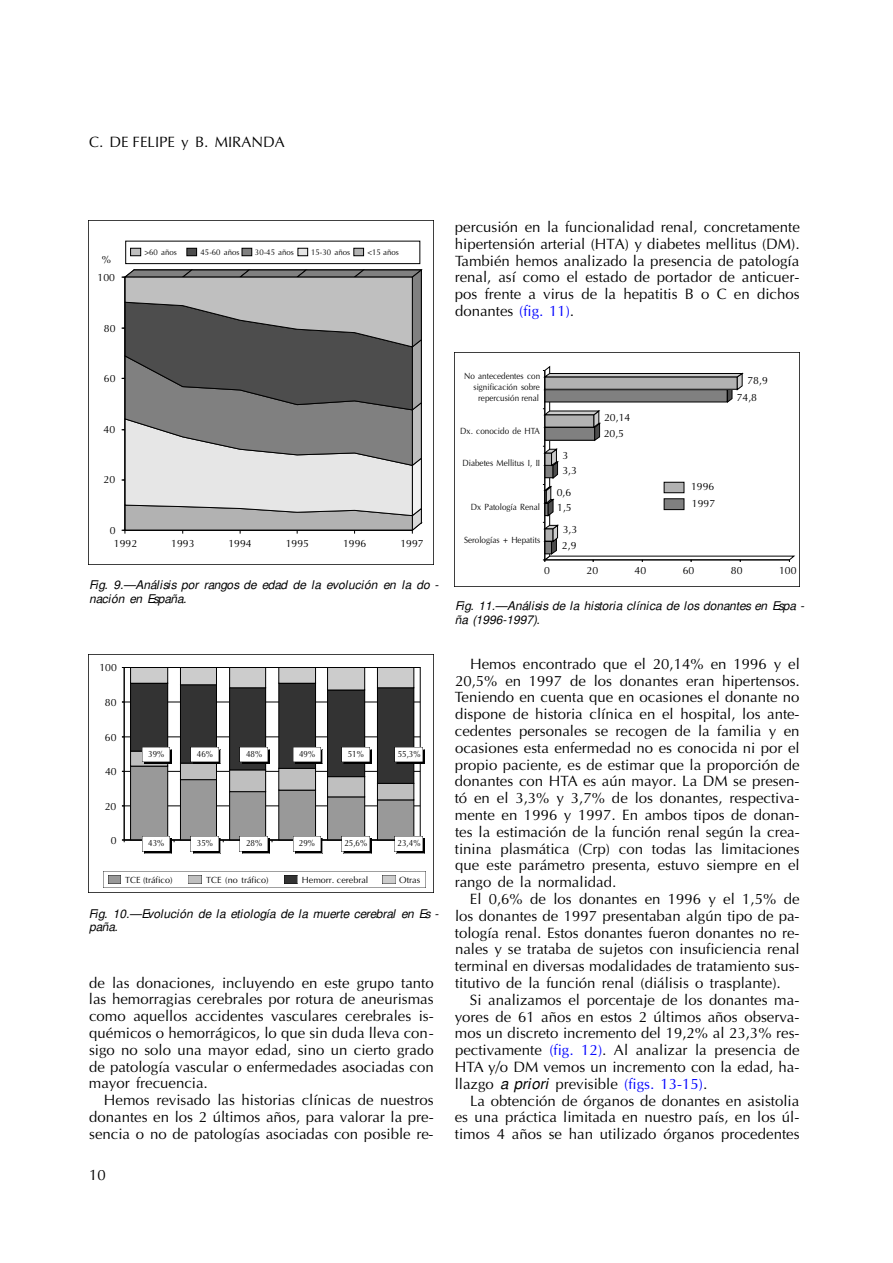
<style>
.page{position:relative;width:893px;height:1263px;background:#fff}
.page>*{position:absolute;margin:0;border:0;box-sizing:border-box;transform-origin:0 0}
.t1{font:15px/16.8px "Optima";color:#000;text-align:justify}
.t2{font:italic 12px/14px "Optima";color:#000}
.t3{font:10.5px/16.8px "Optima";color:#000}
.t4{font:9px/10.8px "Optima";color:#000;text-align:right;scale:.9 1}
.t5{font:9px "Optima";color:#000}
.t6{font:8.25px "Optima";color:#000;scale:.95 1}
.s1{color:#00f}
.s2{font-style:italic}
</style>
<div class="page">
<img style="left:89px;top:220px;width:344px;height:345px">
<img style="left:89px;top:654px;width:344px;height:234px">
<img style="left:454px;top:352px;width:345px;height:234px">
<img style="left:144px;top:749px;width:28px;height:15px">
<img style="left:142px;top:747px;width:28px;height:15px">
<img style="left:193px;top:749px;width:27px;height:15px">
<img style="left:191px;top:747px;width:28px;height:15px">
<img style="left:242px;top:749px;width:28px;height:15px">
<img style="left:240px;top:747px;width:27px;height:15px">
<img style="left:295px;top:749px;width:27px;height:15px">
<img style="left:293px;top:747px;width:28px;height:15px">
<img style="left:344px;top:749px;width:27px;height:15px">
<img style="left:342px;top:747px;width:27px;height:15px">
<img style="left:397px;top:749px;width:27px;height:15px">
<img style="left:394px;top:747px;width:28px;height:15px">
<img style="left:144px;top:838px;width:28px;height:16px">
<img style="left:142px;top:837px;width:28px;height:14px">
<img style="left:193px;top:838px;width:27px;height:16px">
<img style="left:191px;top:837px;width:28px;height:14px">
<img style="left:242px;top:838px;width:28px;height:16px">
<img style="left:240px;top:837px;width:27px;height:14px">
<img style="left:295px;top:838px;width:27px;height:16px">
<img style="left:293px;top:837px;width:28px;height:14px">
<img style="left:344px;top:838px;width:27px;height:16px">
<img style="left:342px;top:837px;width:27px;height:14px">
<img style="left:397px;top:838px;width:27px;height:16px">
<img style="left:394px;top:837px;width:28px;height:14px">
<div style="left:459px;top:372px;width:81px;height:184px;background:#fff"></div>
<div style="left:747px;top:376px;width:25px;height:12px;background:#fff"></div>
<div style="left:736px;top:393px;width:25px;height:12px;background:#fff"></div>
<div style="left:603px;top:413px;width:30px;height:12px;background:#fff"></div>
<div style="left:603px;top:429px;width:30px;height:12px;background:#fff"></div>
<div style="left:562px;top:451px;width:30px;height:12px;background:#fff"></div>
<div style="left:562px;top:466px;width:30px;height:12px;background:#fff"></div>
<div style="left:557px;top:488px;width:29px;height:12px;background:#fff"></div>
<div style="left:557px;top:503px;width:29px;height:12px;background:#fff"></div>
<div style="left:562px;top:525px;width:30px;height:12px;background:#fff"></div>
<div style="left:561px;top:541px;width:30px;height:12px;background:#fff"></div>
<div style="left:690px;top:482px;width:30px;height:12px;background:#fff"></div>
<div style="left:691px;top:499px;width:30px;height:12px;background:#fff"></div>
<div style="left:107px;top:866px;width:321px;height:22px;background:#fff"></div>
<img style="left:104px;top:871px;width:321px;height:17px">
<svg style="left:108px;top:875px;width:13px;height:9px"></svg>
<svg style="left:189px;top:875px;width:12px;height:9px"></svg>
<svg style="left:284px;top:875px;width:13px;height:9px"></svg>
<svg style="left:382px;top:875px;width:13px;height:9px"></svg>
<p class="t1" style="left:89px;top:134px;width:197px">C. DE FELIPE y B. MIRANDA</p>
<p class="t3" style="left:102px;top:252px;width:11px">%</p>
<p class="t3" style="left:98px;top:270px;width:19px">100</p>
<p class="t3" style="left:104px;top:321px;width:13px">80</p>
<p class="t3" style="left:104px;top:371px;width:13px">60</p>
<p class="t3" style="left:104px;top:421px;width:13px">40</p>
<p class="t3" style="left:104px;top:472px;width:13px">20</p>
<p class="t3" style="left:110px;top:522px;width:7px">0</p>
<p class="t6" style="left:144px;top:248px;width:36px">&gt;60 años</p>
<p class="t6" style="left:201px;top:248px;width:43px">45-60 años</p>
<p class="t6" style="left:255px;top:248px;width:43px">30-45 años</p>
<p class="t6" style="left:311px;top:248px;width:43px">15-30 años</p>
<p class="t6" style="left:367px;top:248px;width:34px">&lt;15 años</p>
<p class="t3" style="left:114px;top:536px;width:25px">1992</p>
<p class="t3" style="left:171px;top:536px;width:25px">1993</p>
<p class="t3" style="left:228px;top:536px;width:25px">1994</p>
<p class="t3" style="left:286px;top:536px;width:25px">1995</p>
<p class="t3" style="left:343px;top:536px;width:25px">1996</p>
<p class="t3" style="left:400px;top:536px;width:25px">1997</p>
<p class="t2" style="left:89px;top:579px;width:351px">Fig. 9.—Análisis por rangos de edad de la evolución en la do - nación en España.</p>
<p class="t3" style="left:99px;top:660px;width:19px">100</p>
<p class="t3" style="left:105px;top:695px;width:13px">80</p>
<p class="t3" style="left:105px;top:729px;width:13px">60</p>
<p class="t3" style="left:105px;top:764px;width:13px">40</p>
<p class="t3" style="left:105px;top:799px;width:13px">20</p>
<p class="t3" style="left:111px;top:833px;width:7px">0</p>
<p class="t4" style="left:148px;top:749px;width:20px">39%</p>
<p class="t4" style="left:197px;top:749px;width:20px">46%</p>
<p class="t4" style="left:246px;top:749px;width:20px">48%</p>
<p class="t4" style="left:299px;top:749px;width:20px">49%</p>
<p class="t4" style="left:348px;top:749px;width:20px">51%</p>
<p class="t4" style="left:397px;top:749px;width:27px">55,3%</p>
<p class="t4" style="left:148px;top:838px;width:20px">43%</p>
<p class="t4" style="left:197px;top:838px;width:20px">35%</p>
<p class="t4" style="left:246px;top:838px;width:20px">28%</p>
<p class="t4" style="left:299px;top:838px;width:20px">29%</p>
<p class="t4" style="left:344px;top:838px;width:27px">25,6%</p>
<p class="t4" style="left:397px;top:838px;width:27px">23,4%</p>
<p class="t5" style="left:125px;top:876px;width:49px">TCE (tráfico)</p>
<p class="t5" style="left:206px;top:876px;width:64px">TCE (no tráfico)</p>
<p class="t5" style="left:302px;top:876px;width:68px">Hemorr. cerebral</p>
<p class="t5" style="left:399px;top:876px;width:22px">Otras</p>
<p class="t2" style="left:89px;top:908px;width:351px;line-height:13.5px">Fig. 10.—Evolución de la etiología de la muerte cerebral en Es - paña.</p>
<p class="t1" style="left:89px;top:975px;width:346px">de las donaciones, incluyendo en este grupo tanto las hemorragias cerebrales por rotura de aneurismas como aquellos accidentes vasculares cerebrales is&shy;quémicos o hemorrágicos, lo que sin duda lleva con&shy;sigo no solo una mayor edad, sino un cierto grado de patología vascular o enfermedades asociadas con mayor frecuencia.</p>
<p class="t1" style="left:89px;top:1093px;width:346px;text-indent:15px">Hemos revisado las historias clínicas de nuestros donantes en los 2 últimos años, para valorar la pre&shy;sencia o no de patologías asociadas con posible re-</p>
<p class="t1" style="left:89px;top:1168px;width:18px">10</p>
<p class="t1" style="left:455px;top:219px;width:346px">percusión en la funcionalidad renal, concretamente hipertensión arterial (HTA) y diabetes mellitus (DM).<br>También hemos analizado la presencia de patología renal, así como el estado de portador de anticuer&shy;pos frente a virus de la hepatitis B o C en dichos donantes <span class="s1">(fig. 11)</span>.</p>
<p class="t4" style="left:464px;top:371px;width:86px">No antecedentes con significación sobre repercusión renal</p>
<p class="t4" style="left:460px;top:426px;width:90px">Dx. conocido de HTA</p>
<p class="t4" style="left:462px;top:459px;width:88px">Diabetes Mellitus I, II</p>
<p class="t4" style="left:470px;top:502px;width:79px">Dx Patología Renal</p>
<p class="t4" style="left:464px;top:535px;width:86px">Serologías + Hepatits</p>
<p class="t3" style="left:562px;top:448px;width:16px;line-height:15.8px">3<br>3,3</p>
<p class="t3" style="left:557px;top:486px;width:16px;line-height:15px">0,6<br>1,5</p>
<p class="t3" style="left:562px;top:523px;width:17px;line-height:15.3px">3,3<br>2,9</p>
<p class="t3" style="left:603px;top:410px;width:28px;line-height:15.8px">20,14<br>20,5</p>
<p class="t3" style="left:736px;top:372px;width:33px;text-indent:11px">78,9<br>74,8</p>
<p class="t3" style="left:691px;top:479px;width:26px">1996<br>1997</p>
<p class="t3" style="left:544px;top:563px;width:7px">0</p>
<p class="t3" style="left:586px;top:563px;width:13px">20</p>
<p class="t3" style="left:634px;top:563px;width:13px">40</p>
<p class="t3" style="left:682px;top:563px;width:13px">60</p>
<p class="t3" style="left:730px;top:563px;width:13px">80</p>
<p class="t3" style="left:779px;top:563px;width:19px">100</p>
<p class="t2" style="left:455px;top:600px;width:351px">Fig. 11.—Análisis de la historia clínica de los donantes en Espa - ña (1996-1997).</p>
<p class="t1" style="left:455px;top:656px;width:346px;text-indent:15px">Hemos encontrado que el 20,14% en 1996 y el 20,5% en 1997 de los donantes eran hipertensos.<br>Teniendo en cuenta que en ocasiones el donante no dispone de historia clínica en el hospital, los ante&shy;cedentes personales se recogen de la familia y en ocasiones esta enfermedad no es conocida ni por el propio paciente, es de estimar que la proporción de donantes con HTA es aún mayor. La DM se presen&shy;tó en el 3,3% y 3,7% de los donantes, respectiva&shy;mente en 1996 y 1997. En ambos tipos de donan&shy;tes la estimación de la función renal según la crea&shy;tinina plasmática (Crp) con todas las limitaciones que este parámetro presenta, estuvo siempre en el rango de la normalidad.</p>
<p class="t1" style="left:455px;top:891px;width:346px;text-indent:15px">El 0,6% de los donantes en 1996 y el 1,5% de los donantes de 1997 presentaban algún tipo de pa&shy;tología renal. Estos donantes fueron donantes no re&shy;nales y se trataba de sujetos con insuficiencia renal terminal en diversas modalidades de tratamiento sus&shy;titutivo de la función renal (diálisis o trasplante).</p>
<p class="t1" style="left:455px;top:992px;width:346px;text-indent:15px">Si analizamos el porcentaje de los donantes ma&shy;yores de 61 años en estos 2 últimos años observa&shy;mos un discreto incremento del 19,2% al 23,3% res&shy;pectivamente <span class="s1">(fig. 12)</span>. Al analizar la presencia de HTA y/o DM vemos un incremento con la edad, ha&shy;llazgo <span class="s2">a priori</span> previsible <span class="s1">(figs. 13-15)</span>.</p>
<p class="t1" style="left:455px;top:1093px;width:346px;text-indent:15px">La obtención de órganos de donantes en asistolia es una práctica limitada en nuestro país, en los úl&shy;timos 4 años se han utilizado órganos procedentes</p>
</div>
